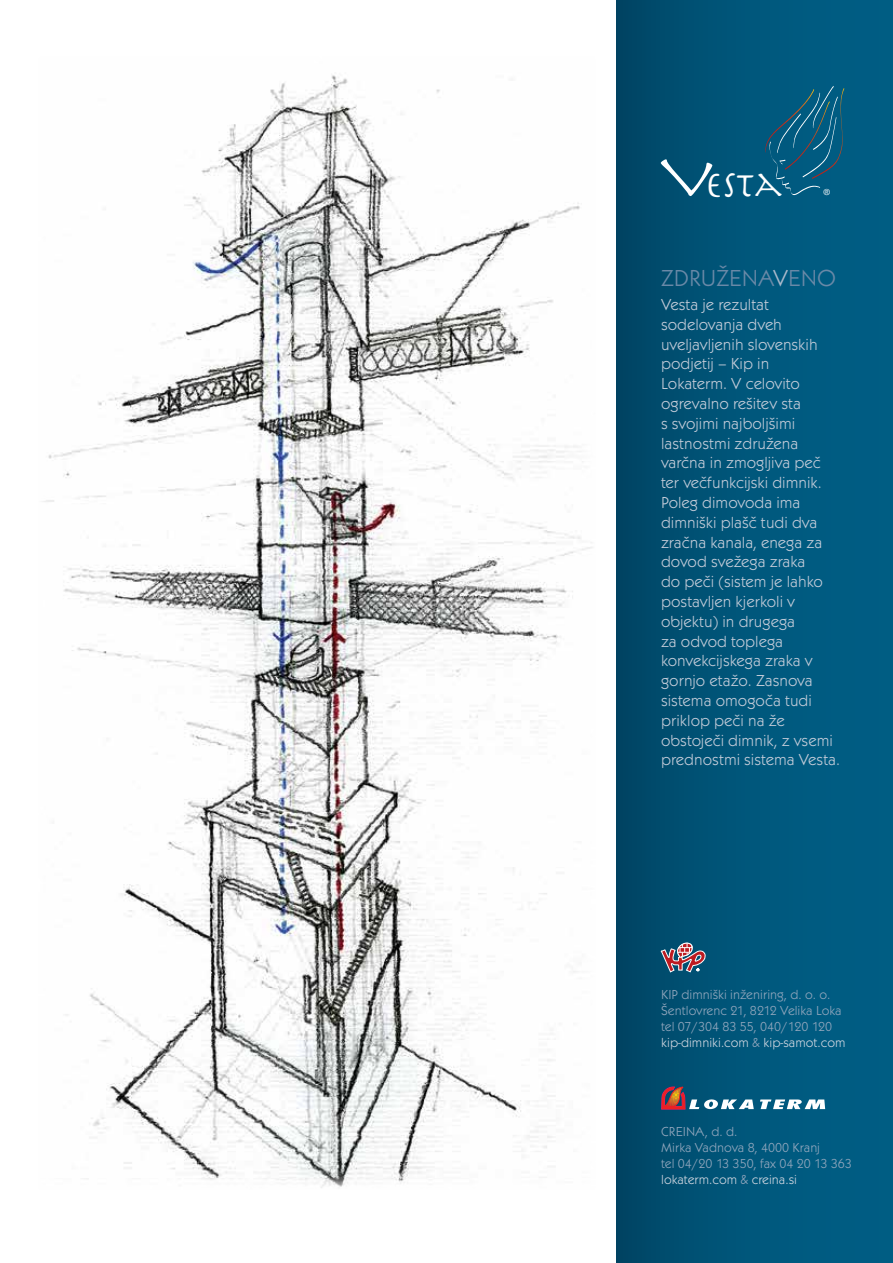
<style>
.page{position:relative;width:893px;height:1263px;background:#fff}
.page>*{position:absolute;margin:0;border:0;box-sizing:border-box;transform-origin:0 0}
.t1{font:36.6px "Herculanum";color:#fff}
.t2{font:24px "Kabel Itc TEE";color:#6a89a7}
.t3{font:16.5px/19.8px "Kabel Itc TEE";color:#c4ccd9}
.t4{font:13.5px/16.2px "Kabel Itc TEE";color:#94a8be}
.t5{font:10.05px "Herculanum";color:#fff}
.s1{font-size:61.05px}
.s2{color:#abb9cb}
.s3{color:#d1d7e1}
</style>
<div class="page">
<img style="left:43px;top:75px;width:550px;height:1113px">
<div style="left:617px;top:0;width:276px;height:1263px;background:linear-gradient(to right,#004869,#006189)"></div>
<svg style="left:662px;top:1087px;width:92px;height:22px;background:#556c7f"></svg>
<svg style="left:760px;top:1099px;width:65px;height:10px"></svg>
<svg style="left:765px;top:86px;width:79px;height:109px;background:#0d5f81"></svg>
<svg style="left:661px;top:943px;width:45px;height:29px"></svg>
<h1 class="t1" style="left:661px;top:166px;width:123px"><span class="s1">V</span>ESTA</h1>
<p class="t5" style="left:823px;top:187px;width:10px">®</p>
<h2 class="t2" style="left:661px;top:265px;width:28px">Združena</h2>
<h2 class="t2" style="left:773px;top:265px;width:31px"><span class="s2">v</span>eno</h2>
<p class="t3" style="left:661px;top:295px;width:181px">Vesta je rezultat sodelovanja dveh uveljavljenih slovenskih podjetij – Kip in<br>Lokaterm. V celovito ogrevalno rešitev sta<br>s svojimi najboljšimi lastnostmi združena varčna in zmogljiva peč ter večfunkcijski dimnik.<br>Poleg dimovoda ima dimniški plašč tudi dva zračna kanala, enega za dovod svežega zraka<br>do peči (sistem je lahko postavljen kjerkoli v objektu) in drugega<br>za odvod toplega konvekcijskega zraka v gornjo etažo. Zasnova sistema omogoča tudi priklop peči na že obstoječi dimnik, z vsemi prednostmi sistema Vesta.</p>
<p class="t4" style="left:661px;top:986px;width:186px">KIP dimniški inženiring, d. o. o.<br>Šentlovrenc 21, 8212 Velika Loka tel 07/304 83 55, 040/120 120 <span class="s3">kip-dimniki.com</span> &amp; <span class="s3">kip-samot.com</span></p>
<p class="t4" style="left:661px;top:1123px;width:192px">CREINA, d. d.<br>Mirka Vadnova 8, 4000 Kranj<br>tel 04/20 13 350, fax 04 20 13 363 <span class="s3">lokaterm.com</span> &amp; <span class="s3">creina.si</span></p>
</div>
